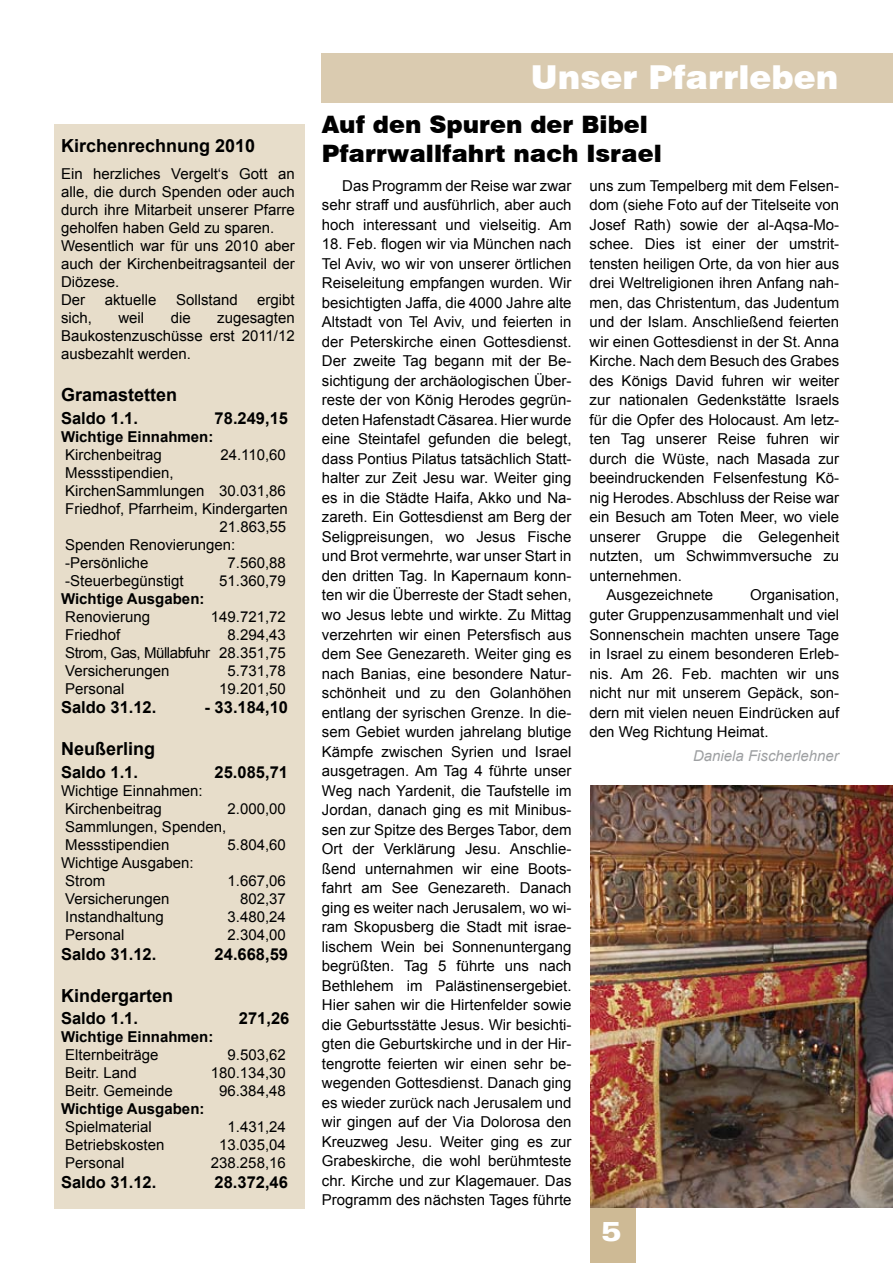
<style>
.page{position:relative;width:893px;height:1263px;background:#fff}
.page>*{position:absolute;margin:0;border:0;box-sizing:border-box;transform-origin:0 0}
.t1{font:900 33px "Swiss 721 BT";color:#fff}
.t2{font:900 expanded 27px "Zurich BT";color:#fff}
.t3{font:900 24px/28.8px "Swiss 721 BT";color:#000}
.t4{font:700 18px "Arial";color:#000}
.t5{font:700 16.5px "Arial";color:#000}
.t6{font:15px/19.5px "Arial";color:#000;text-align:justify}
.t7{font:700 15px "Arial";color:#000}
.t8{font:italic 15px "Arial";color:#9ea0a2}
</style>
<div class="page">
<div style="left:590px;top:1209px;width:45px;height:54px;background:#ceba95"></div>
<div style="left:322px;top:53px;width:571px;height:50px;background:#dacbb0"></div>
<div style="left:54px;top:125px;width:250px;height:1084px;background:#e7ddca"></div>
<img style="left:591px;top:785px;width:302px;height:423px">
<p class="t4" style="left:61px;top:134px;width:196px">Kirchenrechnung 2010</p>
<p class="t6" style="left:61px;top:165px;width:235px;line-height:18px;text-align:left">Ein herzliches Vergelt‘s Gott an alle, die durch Spenden oder auch durch ihre Mitarbeit unserer Pfarre geholfen haben Geld zu sparen.<br>Wesentlich war für uns 2010 aber auch der Kirchenbeitragsanteil der<br>Diözese.<br>Der</p>
<p class="t6" style="left:105px;top:290px;width:53px">aktuelle</p>
<p class="t6" style="left:176px;top:290px;width:63px">Sollstand</p>
<p class="t6" style="left:257px;top:290px;width:39px">ergibt</p>
<p class="t6" style="left:61px;top:308px;width:32px">sich,</p>
<p class="t6" style="left:118px;top:308px;width:27px">weil</p>
<p class="t6" style="left:171px;top:308px;width:22px">die</p>
<p class="t6" style="left:61px;top:309px;width:235px;line-height:18px;text-indent:156px">zugesagten Baukostenzuschüsse erst 2011/12 ausbezahlt werden.</p>
<p class="t4" style="left:61px;top:383px;width:118px">Gramastetten</p>
<p class="t5" style="left:61px;top:407px;width:79px">Saldo 1.1.</p>
<p class="t5" style="left:215px;top:407px;width:75px">78.249,15</p>
<p class="t7" style="left:61px;top:426px;width:154px">Wichtige Einnahmen:</p>
<p class="t6" style="left:65px;top:445px;width:98px">Kirchenbeitrag</p>
<p class="t6" style="left:220px;top:445px;width:67px">24.110,60</p>
<p class="t6" style="left:65px;top:463px;width:110px">Messstipendien,</p>
<p class="t6" style="left:65px;top:481px;width:222px">KirchenSammlungen 30.031,86</p>
<p class="t6" style="left:65px;top:499px;width:224px">Friedhof, Pfarrheim, Kindergarten</p>
<p class="t6" style="left:220px;top:517px;width:68px">21.863,55</p>
<p class="t6" style="left:65px;top:535px;width:172px">Spenden Renovierungen:</p>
<p class="t6" style="left:65px;top:553px;width:85px">-Persönliche</p>
<p class="t6" style="left:228px;top:553px;width:60px">7.560,88</p>
<p class="t6" style="left:65px;top:571px;width:120px">-Steuerbegünstigt</p>
<p class="t6" style="left:219px;top:571px;width:68px">51.360,79</p>
<p class="t7" style="left:61px;top:588px;width:145px">Wichtige Ausgaben:</p>
<p class="t6" style="left:65px;top:607px;width:87px">Renovierung</p>
<p class="t6" style="left:211px;top:607px;width:77px">149.721,72</p>
<p class="t6" style="left:65px;top:625px;width:57px">Friedhof</p>
<p class="t6" style="left:65px;top:625px;width:222px;line-height:18px;text-indent:162px">8.294,43<br>Strom, Gas, Müllabfuhr 28.351,75<br>Versicherungen</p>
<p class="t6" style="left:228px;top:661px;width:60px">5.731,78</p>
<p class="t6" style="left:65px;top:679px;width:61px">Personal</p>
<p class="t6" style="left:219px;top:679px;width:68px">19.201,50</p>
<p class="t5" style="left:61px;top:697px;width:97px">Saldo 31.12.</p>
<p class="t5" style="left:205px;top:697px;width:85px">- 33.184,10</p>
<p class="t4" style="left:61px;top:737px;width:96px">Neußerling</p>
<p class="t5" style="left:61px;top:761px;width:79px">Saldo 1.1.</p>
<p class="t5" style="left:215px;top:761px;width:75px">25.085,71</p>
<p class="t6" style="left:61px;top:782px;width:143px;line-height:18px">Wichtige Einnahmen:<br>Kirchenbeitrag</p>
<p class="t6" style="left:228px;top:799px;width:60px">2.000,00</p>
<p class="t6" style="left:65px;top:818px;width:162px;line-height:18px">Sammlungen, Spenden,<br>Messstipendien</p>
<p class="t6" style="left:228px;top:835px;width:60px">5.804,60</p>
<p class="t6" style="left:61px;top:854px;width:134px;line-height:18px">Wichtige Ausgaben:<br>Strom</p>
<p class="t6" style="left:228px;top:871px;width:60px">1.667,06</p>
<p class="t6" style="left:65px;top:889px;width:106px">Versicherungen</p>
<p class="t6" style="left:240px;top:889px;width:47px">802,37</p>
<p class="t6" style="left:65px;top:907px;width:100px">Instandhaltung</p>
<p class="t6" style="left:228px;top:907px;width:60px">3.480,24</p>
<p class="t6" style="left:65px;top:925px;width:61px">Personal</p>
<p class="t6" style="left:228px;top:925px;width:60px">2.304,00</p>
<p class="t5" style="left:61px;top:943px;width:97px">Saldo 31.12.</p>
<p class="t5" style="left:215px;top:943px;width:75px">24.668,59</p>
<p class="t4" style="left:61px;top:983px;width:114px">Kindergarten</p>
<p class="t5" style="left:61px;top:1007px;width:79px">Saldo 1.1.</p>
<p class="t5" style="left:239px;top:1007px;width:52px">271,26</p>
<p class="t7" style="left:61px;top:1027px;width:154px">Wichtige Einnahmen:</p>
<p class="t6" style="left:65px;top:1045px;width:95px">Elternbeiträge</p>
<p class="t6" style="left:227px;top:1045px;width:60px">9.503,62</p>
<p class="t6" style="left:65px;top:1063px;width:73px">Beitr. Land</p>
<p class="t6" style="left:211px;top:1063px;width:77px">180.134,30</p>
<p class="t6" style="left:65px;top:1081px;width:109px">Beitr. Gemeinde</p>
<p class="t6" style="left:219px;top:1081px;width:68px">96.384,48</p>
<p class="t7" style="left:61px;top:1099px;width:145px">Wichtige Ausgaben:</p>
<p class="t6" style="left:65px;top:1117px;width:88px">Spielmaterial</p>
<p class="t6" style="left:227px;top:1117px;width:60px">1.431,24</p>
<p class="t6" style="left:65px;top:1135px;width:101px">Betriebskosten</p>
<p class="t6" style="left:219px;top:1135px;width:68px">13.035,04</p>
<p class="t6" style="left:65px;top:1153px;width:61px">Personal</p>
<p class="t6" style="left:211px;top:1153px;width:77px">238.258,16</p>
<p class="t5" style="left:61px;top:1171px;width:97px">Saldo 31.12.</p>
<p class="t5" style="left:215px;top:1171px;width:75px">28.372,46</p>
<h1 class="t1" style="left:531px;top:57px;width:309px">Unser Pfarrleben</h1>
<h3 class="t3" style="left:322px;top:110px;width:342px">Auf den Spuren der Bibel<br>Pfarrwallfahrt nach Israel</h3>
<p class="t6" style="left:322px;top:176px;width:251px;text-indent:20px">Das Programm der Reise war zwar sehr straff und ausführlich, aber auch hoch interessant und vielseitig. Am</p>
<p class="t6" style="left:322px;top:235px;width:251px">18. Feb. flogen wir via München nach Tel Aviv, wo wir von unserer örtlichen Reiseleitung empfangen wurden. Wir besichtigten Jaffa, die 4000 Jahre alte Altstadt von Tel Aviv, und feierten in der Peterskirche einen Gottesdienst.<br>Der zweite Tag begann mit der Be&shy;sichtigung der archäologischen Über&shy;reste der von König Herodes gegrün&shy;deten Hafenstadt Cäsarea. Hier wurde eine Steintafel gefunden die belegt, dass Pontius Pilatus tatsächlich Statt&shy;halter zur Zeit Jesu war. Weiter ging es in die Städte Haifa, Akko und Na&shy;zareth. Ein Gottesdienst am Berg der Seligpreisungen, wo Jesus Fische und Brot vermehrte, war unser Start in den dritten Tag. In Kapernaum konn&shy;ten wir die Überreste der Stadt sehen, wo Jesus lebte und wirkte. Zu Mittag verzehrten wir einen Petersfisch aus dem See Genezareth. Weiter ging es nach Banias, eine besondere Natur&shy;schönheit und zu den Golanhöhen entlang der syrischen Grenze. In die&shy;sem Gebiet wurden jahrelang blutige Kämpfe zwischen Syrien und Israel ausgetragen. Am Tag 4 führte unser Weg nach Yardenit, die Taufstelle im Jordan, danach ging es mit Minibus&shy;sen zur Spitze des Berges Tabor, dem Ort der Verklärung Jesu. Anschlie&shy;ßend unternahmen wir eine Boots&shy;fahrt am See Genezareth. Danach ging es weiter nach Jerusalem, wo wi&shy;ram Skopusberg die Stadt mit israe&shy;lischem Wein bei Sonnenuntergang begrüßten. Tag 5 führte uns nach Bethlehem im Palästinensergebiet.<br>Hier sahen wir die Hirtenfelder sowie die Geburtsstätte Jesus. Wir besichti&shy;gten die Geburtskirche und in der Hir&shy;tengrotte feierten wir einen sehr be&shy;wegenden Gottesdienst. Danach ging es wieder zurück nach Jerusalem und wir gingen auf der Via Dolorosa den Kreuzweg Jesu. Weiter ging es zur Grabeskirche, die wohl berühmteste chr. Kirche und zur Klagemauer. Das Programm des nächsten Tages führte</p>
<p class="t6" style="left:590px;top:176px;width:251px">uns zum Tempelberg mit dem Felsen-</p>
<p class="t6" style="left:590px;top:196px;width:251px">dom (siehe Foto auf der Titelseite von</p>
<p class="t6" style="left:590px;top:215px;width:251px">Josef Rath) sowie der al-Aqsa-Mo-</p>
<p class="t6" style="left:590px;top:235px;width:251px">schee. Dies ist einer der umstrit-</p>
<p class="t6" style="left:590px;top:254px;width:251px">tensten heiligen Orte, da von hier aus</p>
<p class="t6" style="left:590px;top:274px;width:251px">drei Weltreligionen ihren Anfang nah-</p>
<p class="t6" style="left:590px;top:293px;width:251px">men, das Christentum, das Judentum</p>
<p class="t6" style="left:590px;top:313px;width:251px">und der Islam. Anschließend feierten</p>
<p class="t6" style="left:590px;top:332px;width:251px">wir einen Gottesdienst in der St. Anna</p>
<p class="t6" style="left:590px;top:352px;width:251px">Kirche. Nach dem Besuch des Grabes</p>
<p class="t6" style="left:590px;top:371px;width:251px">des Königs David fuhren wir weiter</p>
<p class="t6" style="left:590px;top:391px;width:251px">zur nationalen Gedenkstätte Israels</p>
<p class="t6" style="left:590px;top:410px;width:251px">für die Opfer des Holocaust. Am letz-</p>
<p class="t6" style="left:590px;top:430px;width:251px">ten Tag unserer Reise fuhren wir</p>
<p class="t6" style="left:590px;top:449px;width:251px">durch die Wüste, nach Masada zur</p>
<p class="t6" style="left:590px;top:469px;width:251px">beeindruckenden Felsenfestung Kö-</p>
<p class="t6" style="left:590px;top:488px;width:251px">nig Herodes. Abschluss der Reise war</p>
<p class="t6" style="left:590px;top:508px;width:251px">ein Besuch am Toten Meer, wo viele</p>
<p class="t6" style="left:590px;top:527px;width:251px">unserer Gruppe die Gelegenheit</p>
<p class="t6" style="left:590px;top:547px;width:251px">nutzten, um Schwimmversuche zu</p>
<p class="t6" style="left:590px;top:566px;width:94px">unternehmen.</p>
<p class="t6" style="left:607px;top:586px;width:108px">Ausgezeichnete</p>
<p class="t6" style="left:590px;top:586px;width:251px;text-indent:160px">Organisation, guter Gruppenzusammenhalt und viel Sonnenschein machten unsere Tage in Israel zu einem besonderen Erleb&shy;nis. Am 26. Feb. machten wir uns nicht nur mit unserem Gepäck, son&shy;dern mit vielen neuen Eindrücken auf den Weg Richtung Heimat.</p>
<p class="t8" style="left:693px;top:746px;width:147px">Daniela Fischerlehner</p>
<h2 class="t2" style="left:601px;top:1216px;width:22px">5</h2>
</div>
